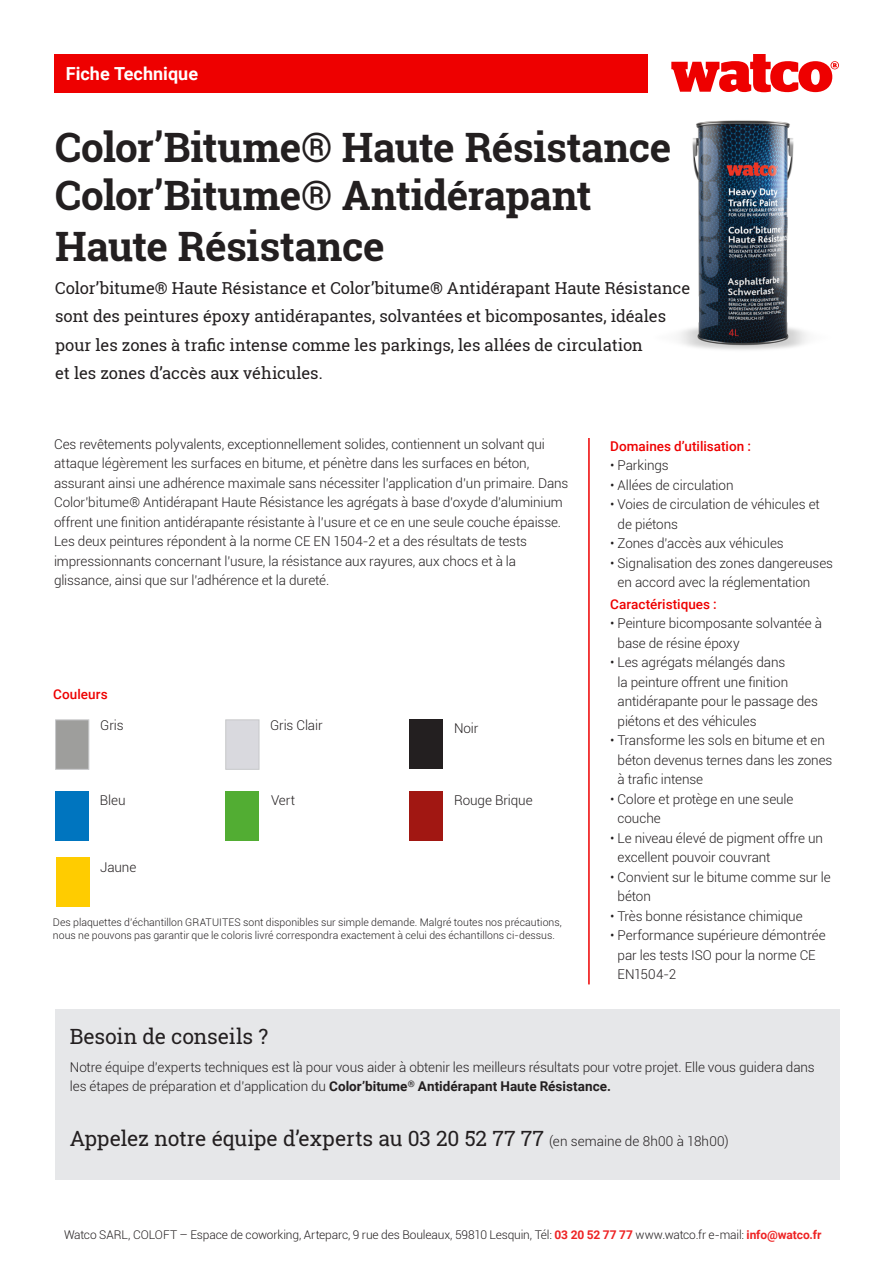
<style>
.page{position:relative;width:893px;height:1263px;background:#fff}
.page>*{position:absolute;margin:0;border:0;box-sizing:border-box;transform-origin:0 0}
.t1{font:700 40.5px "Roboto Slab";letter-spacing:-.015em;color:#231f20}
.t2{font:21px "Roboto Slab";letter-spacing:-.005em;color:#231f20}
.t3{font:700 18px "Roboto";color:#fff}
.t4{font:16.5px "Roboto Slab";letter-spacing:-.005em;color:#231f20}
.t5{font:300 13.5px/19.5px "Roboto";letter-spacing:-.005em;color:#231f20}
.t6{font:500 13.5px "Roboto";color:#e00}
.t7{font:300 12px "Roboto";letter-spacing:-.01em;color:#231f20}
.t8{font:300 10.5px/13.5px "Roboto";letter-spacing:.005em;color:#231f20}
.s1{font-weight:700}
.s2{font-family:"Roboto";font-weight:300;font-size:13.5px}
.s3{font-weight:700;color:#ee2324}
</style>
<div class="page">
<div style="left:54px;top:54px;width:593px;height:38px;background:#e00"></div>
<svg style="left:671px;top:54px;width:168px;height:19px"></svg>
<hr style="left:588px;top:438px;width:2px;height:546px;background:#e00">
<div style="left:55px;top:1009px;width:784px;height:171px;background:#e6e7e9"></div>
<div style="left:55px;top:719px;width:34px;height:51px;background:#9e9e9c;border:1px solid #c7c8ca"></div>
<div style="left:410px;top:719px;width:33px;height:49px;background:#231f20"></div>
<div style="left:225px;top:719px;width:34px;height:51px;background:#d9d9de;border:1px solid #c7c8ca"></div>
<div style="left:410px;top:792px;width:33px;height:49px;background:#a11712"></div>
<div style="left:56px;top:792px;width:33px;height:49px;background:#0075bf"></div>
<div style="left:225px;top:792px;width:34px;height:49px;background:#52ad33"></div>
<div style="left:56px;top:858px;width:33px;height:49px;background:#fc0"></div>
<img style="left:590px;top:73px;width:243px;height:277px">
<p class="t3" style="left:66px;top:61px;width:134px">Fiche Technique</p>
<p class="t1" style="left:55px;top:119px;width:618px">Color’Bitume® Haute Résistance</p>
<p class="t1" style="left:55px;top:168px;width:538px">Color’Bitume® Antidérapant</p>
<p class="t1" style="left:55px;top:218px;width:331px">Haute Résistance</p>
<p class="t4" style="left:55px;top:276px;width:637px">Color’bitume® Haute Résistance et Color’bitume® Antidérapant Haute Résistance</p>
<p class="t4" style="left:55px;top:305px;width:612px">sont des peintures époxy antidérapantes, solvantées et bicomposantes, idéales</p>
<p class="t4" style="left:55px;top:333px;width:589px">pour les zones à trafic intense comme les parkings, les allées de circulation</p>
<p class="t4" style="left:55px;top:362px;width:269px">et les zones d’accès aux véhicules.</p>
<p class="t5" style="left:54px;top:434px;width:492px">Ces revêtements polyvalents, exceptionnellement solides, contiennent un solvant qui</p>
<p class="t5" style="left:54px;top:453px;width:477px">attaque légèrement les surfaces en bitume, et pénètre dans les surfaces en béton,</p>
<p class="t5" style="left:54px;top:473px;width:516px">assurant ainsi une adhérence maximale sans nécessiter l’application d’un primaire. Dans</p>
<p class="t5" style="left:54px;top:492px;width:510px">Color’bitume® Antidérapant Haute Résistance les agrégats à base d’oxyde d’aluminium offrent une finition antidérapante résistante à l’usure et ce en une seule couche épaisse.<br>Les deux peintures répondent à la norme CE EN 1504-2 et a des résultats de tests</p>
<p class="t5" style="left:54px;top:551px;width:464px">impressionnants concernant l’usure, la résistance aux rayures, aux chocs et à la</p>
<p class="t5" style="left:54px;top:570px;width:277px">glissance, ainsi que sur l’adhérence et la dureté.</p>
<p class="t6" style="left:53px;top:684px;width:56px">Couleurs</p>
<p class="t5" style="left:100px;top:715px;width:25px">Gris</p>
<p class="t5" style="left:270px;top:715px;width:54px">Gris Clair</p>
<p class="t5" style="left:454px;top:718px;width:26px">Noir</p>
<p class="t5" style="left:100px;top:790px;width:27px">Bleu</p>
<p class="t5" style="left:271px;top:790px;width:26px">Vert</p>
<p class="t5" style="left:454px;top:790px;width:80px">Rouge Brique</p>
<p class="t5" style="left:100px;top:856px;width:38px">Jaune</p>
<p class="t8" style="left:53px;top:915px;width:510px">Des plaquettes d’échantillon GRATUITES sont disponibles sur simple demande. Malgré toutes nos précautions, nous ne pouvons pas garantir que le coloris livré correspondra exactement à celui des échantillons ci-dessus.</p>
<p class="t6" style="left:610px;top:436px;width:142px">Domaines d’utilisation :</p>
<p class="t5" style="left:610px;top:455px;width:60px">• Parkings</p>
<p class="t5" style="left:610px;top:474px;width:125px">• Allées de circulation</p>
<p class="t5" style="left:618px;top:494px;width:204px;text-indent:-7px">• Voies de circulation de véhicules et de piétons</p>
<p class="t5" style="left:610px;top:533px;width:175px">• Zones d’accès aux véhicules</p>
<p class="t5" style="left:618px;top:552px;width:217px;text-indent:-7px">• Signalisation des zones dangereuses en accord avec la réglementation</p>
<p class="t6" style="left:610px;top:595px;width:108px">Caractéristiques :</p>
<p class="t5" style="left:618px;top:613px;width:206px;text-indent:-7px">• Peinture bicomposante solvantée à base de résine époxy</p>
<p class="t5" style="left:618px;top:652px;width:202px;text-indent:-7px">• Les agrégats mélangés dans<br>la peinture offrent une finition antidérapante pour le passage des piétons et des véhicules</p>
<p class="t5" style="left:618px;top:730px;width:216px;text-indent:-7px">• Transforme les sols en bitume et en béton devenus ternes dans les zones à trafic intense</p>
<p class="t5" style="left:618px;top:789px;width:177px;text-indent:-7px">• Colore et protège en une seule couche</p>
<p class="t5" style="left:618px;top:828px;width:207px;text-indent:-7px">• Le niveau élevé de pigment offre un excellent pouvoir couvrant</p>
<p class="t5" style="left:618px;top:867px;width:215px;text-indent:-7px">• Convient sur le bitume comme sur le béton</p>
<p class="t5" style="left:610px;top:906px;width:194px">• Très bonne résistance chimique</p>
<p class="t5" style="left:618px;top:925px;width:210px;text-indent:-7px">• Performance supérieure démontrée par les tests ISO pour la norme CE<br>EN1504-2</p>
<p class="t2" style="left:70px;top:1022px;width:200px">Besoin de conseils ?</p>
<p class="t5" style="left:70px;top:1057px;width:746px">Notre équipe d’experts techniques est là pour vous aider à obtenir les meilleurs résultats pour votre projet. Elle vous guidera dans les étapes de préparation et d’application du <span class="s1">Color’bitume</span><sup>®</sup> <span class="s1">Antidérapant Haute Résistance.</span></p>
<p class="t2" style="left:70px;top:1124px;width:660px">Appelez notre équipe d’experts au 03 20 52 77 77 <span class="s2">(en semaine de 8h00 à 18h00)</span></p>
<p class="t7" style="left:64px;top:1227px;width:759px">Watco SARL, COLOFT – Espace de coworking, Arteparc, 9 rue des Bouleaux, 59810 Lesquin, Tél: <span class="s3">03 20 52 77 77</span> www.watco.fr e-mail: <span class="s3">info@watco.fr</span></p>
</div>
